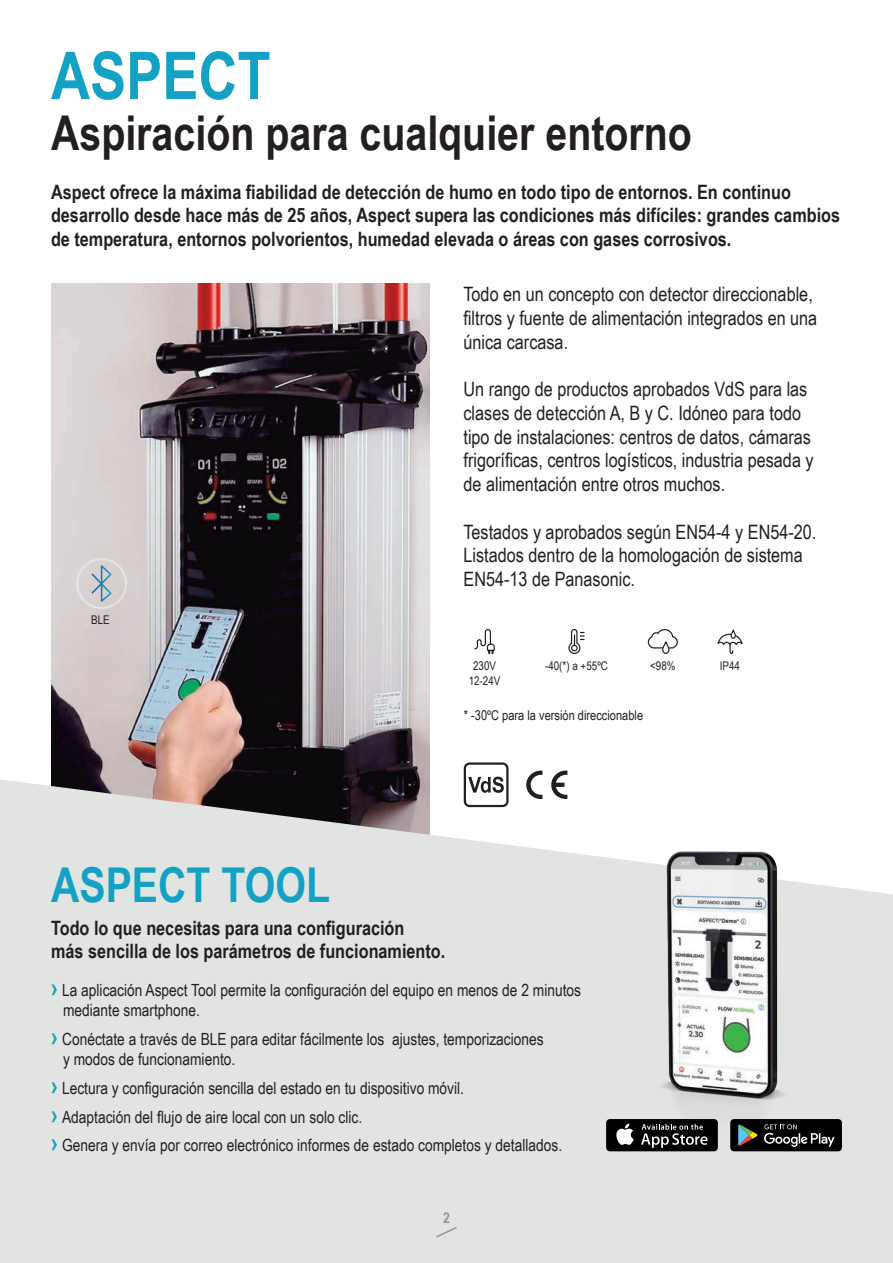
<style>
.page{position:relative;width:893px;height:1263px;background:#fff}
.page>*{position:absolute;margin:0;border:0;box-sizing:border-box;transform-origin:0 0}
.t1{font:700 66px "Arial Narrow";color:#13a1c4}
.t2{font:700 48px "Arial Narrow";color:#231f20}
.t3{font:700 48px "Arial Narrow";color:#13a1c4}
.t4{font:19.8px/23.7px "Arial Narrow";color:#231f20}
.t5{font:700 19.8px/23.7px "Arial Narrow";color:#231f20}
.t6{font:16.8px/20.1px "Arial Narrow";color:#231f20}
.t7{font:700 15px "Arial Narrow";color:#939598}
.t8{font:13.5px "Arial Narrow";color:#231f20}
.t9{font:12px/14.4px "Arial Narrow";color:#231f20;text-align:center}
.s1{font-weight:700;font-size:24px;color:#13a1c4}
</style>
<div class="page">
<svg style="left:474px;top:629px;width:21px;height:25px"></svg>
<svg style="left:647px;top:629px;width:31px;height:25px"></svg>
<svg style="left:568px;top:629px;width:16px;height:25px"></svg>
<svg style="left:717px;top:629px;width:26px;height:25px"></svg>
<img style="left:51px;top:283px;width:378px;height:496px">
<div style="left:76px;top:558px;width:51px;height:51px;border:2px solid #e2e4e2;border-radius:50%"></div>
<svg style="left:92px;top:565px;width:19px;height:37px"></svg>
<svg style="left:464px;top:762px;width:44px;height:17px"></svg>
<svg style="left:552px;top:770px;width:15px;height:9px"></svg>
<svg style="left:527px;top:770px;width:15px;height:9px"></svg>
<svg style="left:0;top:779px;width:893px;height:484px;background:#dfe0df"></svg>
<div style="left:606px;top:1119px;width:112px;height:32px;background:#000001;border-radius:4px"></div>
<svg style="left:616px;top:1123px;width:18px;height:22px"></svg>
<svg style="left:641px;top:1124px;width:66px;height:24px"></svg>
<div style="left:730px;top:1119px;width:112px;height:32px;background:#000001;border-radius:4px"></div>
<svg style="left:738px;top:1138px;width:16px;height:8px"></svg>
<svg style="left:764px;top:1124px;width:71px;height:23px"></svg>
<img style="left:653px;top:851px;width:142px;height:287px">
<svg style="left:436px;top:1226px;width:21px;height:12px"></svg>
<h1 class="t1" style="left:51px;top:26px;width:221px">ASPECT</h1>
<h2 class="t2" style="left:51px;top:97px;width:642px">Aspiración para cualquier entorno</h2>
<p class="t5" style="left:51px;top:179px;width:791px">Aspect ofrece la máxima fiabilidad de detección de humo en todo tipo de entornos. En continuo desarrollo desde hace más de 25 años, Aspect supera las condiciones más difíciles: grandes cambios de temperatura, entornos polvorientos, humedad elevada o áreas con gases corrosivos.</p>
<p class="t4" style="left:463px;top:281px;width:355px">Todo en un concepto con detector direccionable, filtros y fuente de alimentación integrados en una única carcasa.</p>
<p class="t4" style="left:463px;top:377px;width:352px">Un rango de productos aprobados VdS para las clases de detección A, B y C. Idóneo para todo tipo de instalaciones: centros de datos, cámaras frigoríficas, centros logísticos, industria pesada y de alimentación entre otros muchos.</p>
<p class="t4" style="left:463px;top:519px;width:354px">Testados y aprobados según EN54-4 y EN54-20.<br>Listados dentro de la homologación de sistema<br>EN54-13 de Panasonic.</p>
<p class="t9" style="left:91px;top:612px;width:20px">BLE</p>
<p class="t9" style="left:469px;top:658px;width:33px">230V<br>12-24V</p>
<p class="t9" style="left:545px;top:658px;width:64px">-40(*) a +55ºC</p>
<p class="t9" style="left:650px;top:658px;width:27px">&lt;98%</p>
<p class="t9" style="left:720px;top:658px;width:22px">IP44</p>
<p class="t8" style="left:464px;top:705px;width:181px">* -30ºC para la versión direccionable</p>
<h2 class="t3" style="left:51px;top:849px;width:281px">ASPECT TOOL</h2>
<p class="t5" style="left:51px;top:915px;width:396px">Todo lo que necesitas para una configuración<br>más sencilla de los parámetros de funcionamiento.</p>
<p class="t6" style="left:63px;top:979px;width:520px;text-indent:-12px"><span class="s1">›</span> La aplicación Aspect Tool permite la configuración del equipo en menos de 2 minutos mediante smartphone.</p>
<p class="t6" style="left:63px;top:1028px;width:482px;text-indent:-12px"><span class="s1">›</span> Conéctate a través de BLE para editar fácilmente los ajustes, temporizaciones y modos de funcionamiento.</p>
<p class="t6" style="left:51px;top:1073px;width:513px;line-height:28.8px"><span class="s1">›</span> Lectura y configuración sencilla del estado en tu dispositivo móvil.<br><span class="s1">›</span> Adaptación del flujo de aire local con un solo clic.<br><span class="s1">›</span> Genera y envía por correo electrónico informes de estado completos y detallados.</p>
<p class="t7" style="left:443px;top:1206px;width:8px">2</p>
</div>
